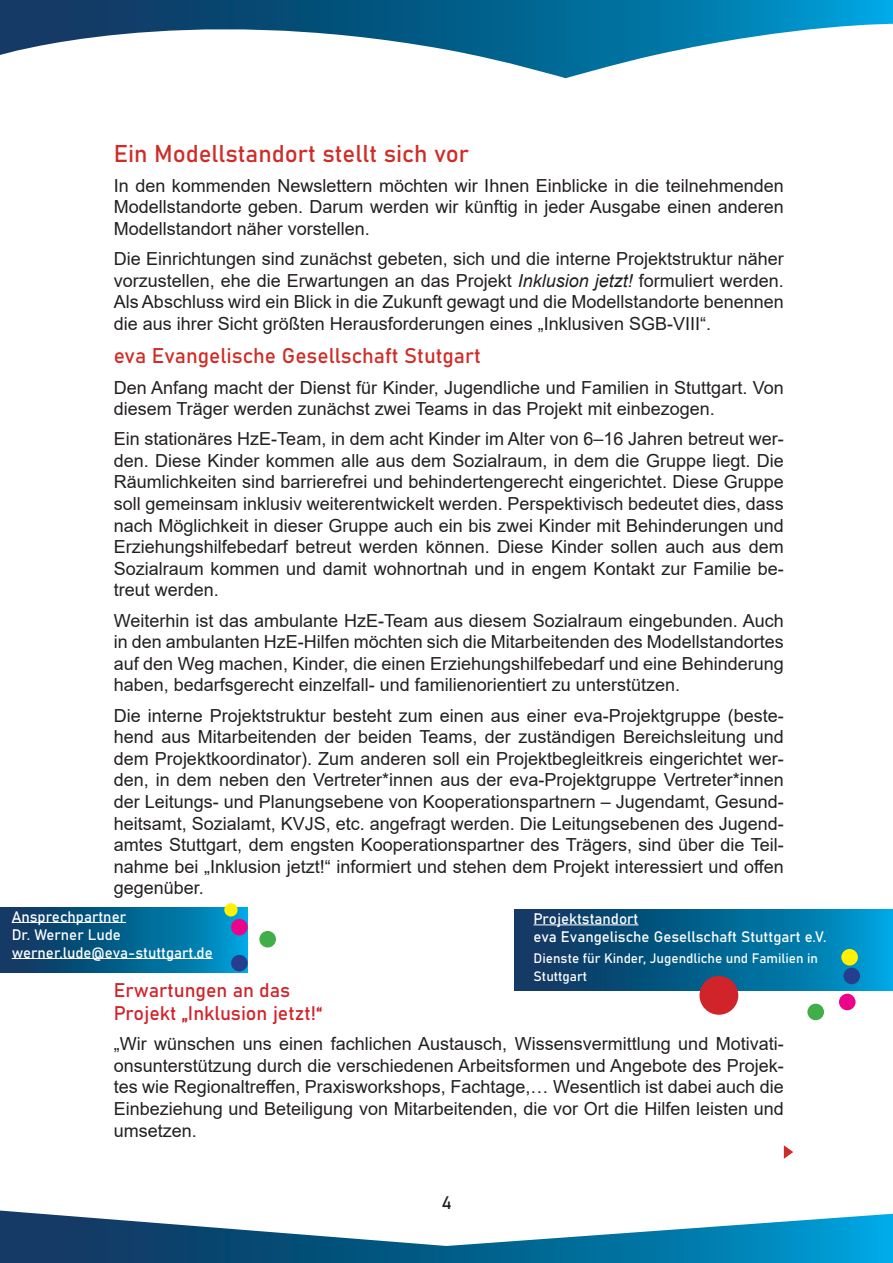
<style>
.page{position:relative;width:893px;height:1263px;background:#fff}
.page>*{position:absolute;margin:0;border:0;box-sizing:border-box;transform-origin:0 0}
.t1{font:24px "Bahnschrift";color:#cf2c27}
.t2{font:21px "Bahnschrift";color:#cf2c27}
.t3{font:19.5px "Bahnschrift";color:#d1232a}
.t4{font:18px/21.6px "Arial";color:#231f20;text-align:justify}
.t5{font:18px "Bahnschrift";color:#231f20}
.t6{font:15px "Bahnschrift";color:#fff}
.t7{font:13.5px/18px "Bahnschrift";color:#fff}
.s1{font-style:italic}
</style>
<div class="page">
<svg style="left:0;top:0;width:893px;height:78px"></svg>
<svg style="left:0;top:1210px;width:893px;height:53px"></svg>
<svg style="left:514px;top:910px;width:379px;height:81px;background:#056391"></svg>
<hr style="left:534px;top:925px;width:104px;height:1px;background:#fff">
<svg style="left:784px;top:1145px;width:9px;height:14px"></svg>
<div style="left:839px;top:994px;width:16px;height:16px;background:#ed028c;border-radius:50%"></div>
<div style="left:843px;top:968px;width:17px;height:16px;background:#253f8e;border-radius:50%"></div>
<div style="left:807px;top:1004px;width:17px;height:16px;background:#40ae49;border-radius:50%"></div>
<div style="left:259px;top:931px;width:17px;height:16px;background:#40ae49;border-radius:50%"></div>
<div style="left:699px;top:976px;width:39px;height:39px;background:#d1232a;border-radius:50%"></div>
<svg style="left:0;top:908px;width:248px;height:64px;background:#04628f"></svg>
<hr style="left:12px;top:922px;width:114px;height:1px;background:#fff">
<hr style="left:12px;top:958px;width:201px;height:1px;background:#fff">
<div style="left:841px;top:949px;width:17px;height:16px;background:#fff101;border-radius:50%"></div>
<div style="left:231px;top:919px;width:17px;height:16px;background:#ed028c;border-radius:50%"></div>
<div style="left:231px;top:955px;width:17px;height:16px;background:#253f8e;border-radius:50%"></div>
<div style="left:224px;top:903px;width:14px;height:13px;background:#fff101;border-radius:50%"></div>
<p class="t1" style="left:114px;top:138px;width:357px">Ein Modellstandort stellt sich vor</p>
<p class="t4" style="left:114px;top:174px;width:672px">In den kommenden Newslettern möchten wir Ihnen Einblicke in die teilnehmenden Modellstandorte geben. Darum werden wir künftig in jeder Ausgabe einen anderen Modellstandort näher vorstellen.</p>
<p class="t4" style="left:114px;top:248px;width:672px">Die Einrichtungen sind zunächst gebeten, sich und die interne Projektstruktur näher vorzustellen, ehe die Erwartungen an das Projekt <span class="s1">Inklusion jetzt!</span> formuliert werden.<br>Als Abschluss wird ein Blick in die Zukunft gewagt und die Modellstandorte benennen die aus ihrer Sicht größten Herausforderungen eines „Inklusiven SGB-VIII“.</p>
<p class="t2" style="left:114px;top:343px;width:369px">eva Evangelische Gesellschaft Stutgart</p>
<p class="t4" style="left:114px;top:376px;width:672px">Den Anfang macht der Dienst für Kinder, Jugendliche und Familien in Stuttgart. Von diesem Träger werden zunächst zwei Teams in das Projekt mit einbezogen.</p>
<p class="t4" style="left:114px;top:428px;width:672px">Ein stationäres HzE-Team, in dem acht Kinder im Alter von 6–16 Jahren betreut wer&shy;den. Diese Kinder kommen alle aus dem Sozialraum, in dem die Gruppe liegt. Die Räumlichkeiten sind barrierefrei und behindertengerecht eingerichtet. Diese Gruppe soll gemeinsam inklusiv weiterentwickelt werden. Perspektivisch bedeutet dies, dass nach Möglichkeit in dieser Gruppe auch ein bis zwei Kinder mit Behinderungen und Erziehungshilfebedarf betreut werden können. Diese Kinder sollen auch aus dem Sozialraum kommen und damit wohnortnah und in engem Kontakt zur Familie be&shy;treut werden.</p>
<p class="t4" style="left:114px;top:609px;width:672px">Weiterhin ist das ambulante HzE-Team aus diesem Sozialraum eingebunden. Auch in den ambulanten HzE-Hilfen möchten sich die Mitarbeitenden des Modellstandortes auf den Weg machen, Kinder, die einen Erziehungshilfebedarf und eine Behinderung haben, bedarfsgerecht einzelfall- und familienorientiert zu unterstützen.</p>
<p class="t4" style="left:114px;top:704px;width:672px">Die interne Projektstruktur besteht zum einen aus einer eva-Projektgruppe (beste&shy;hend aus Mitarbeitenden der beiden Teams, der zuständigen Bereichsleitung und dem Projektkoordinator). Zum anderen soll ein Projektbegleitkreis eingerichtet wer&shy;den, in dem neben den Vertreter*innen aus der eva-Projektgruppe Vertreter*innen der Leitungs- und Planungsebene von Kooperationspartnern – Jugendamt, Gesund&shy;heitsamt, Sozialamt, KVJS, etc. angefragt werden. Die Leitungsebenen des Jugend&shy;amtes Stuttgart, dem engsten Kooperationspartner des Trägers, sind über die Teil&shy;nahme bei „Inklusion jetzt!“ informiert und stehen dem Projekt interessiert und offen gegenüber.</p>
<p class="t6" style="left:12px;top:907px;width:116px">Ansprechpartner</p>
<p class="t6" style="left:12px;top:925px;width:111px">Dr. Werner Lude</p>
<p class="t6" style="left:12px;top:943px;width:203px">werner.lude@eva-stuttgart.de</p>
<p class="t6" style="left:534px;top:909px;width:106px">Projektstandort</p>
<p class="t6" style="left:534px;top:927px;width:295px">eva Evangelische Gesellschaft Stuttgart e.V.</p>
<p class="t7" style="left:534px;top:949px;width:286px">Dienste für Kinder, Jugendliche und Familien in<br>Stuttgart</p>
<p class="t3" style="left:114px;top:978px;width:178px">Erwartungen an das</p>
<p class="t3" style="left:114px;top:1001px;width:210px">Projekt „Inklusion jetzt!“</p>
<p class="t4" style="left:114px;top:1033px;width:672px">„Wir wünschen uns einen fachlichen Austausch, Wissensvermittlung und Motivati&shy;onsunterstützung durch die verschiedenen Arbeitsformen und Angebote des Projek&shy;tes wie Regionaltreffen, Praxisworkshops, Fachtage,… Wesentlich ist dabei auch die Einbeziehung und Beteiligung von Mitarbeitenden, die vor Ort die Hilfen leisten und umsetzen.</p>
<p class="t5" style="left:441px;top:1191px;width:12px">4</p>
</div>
